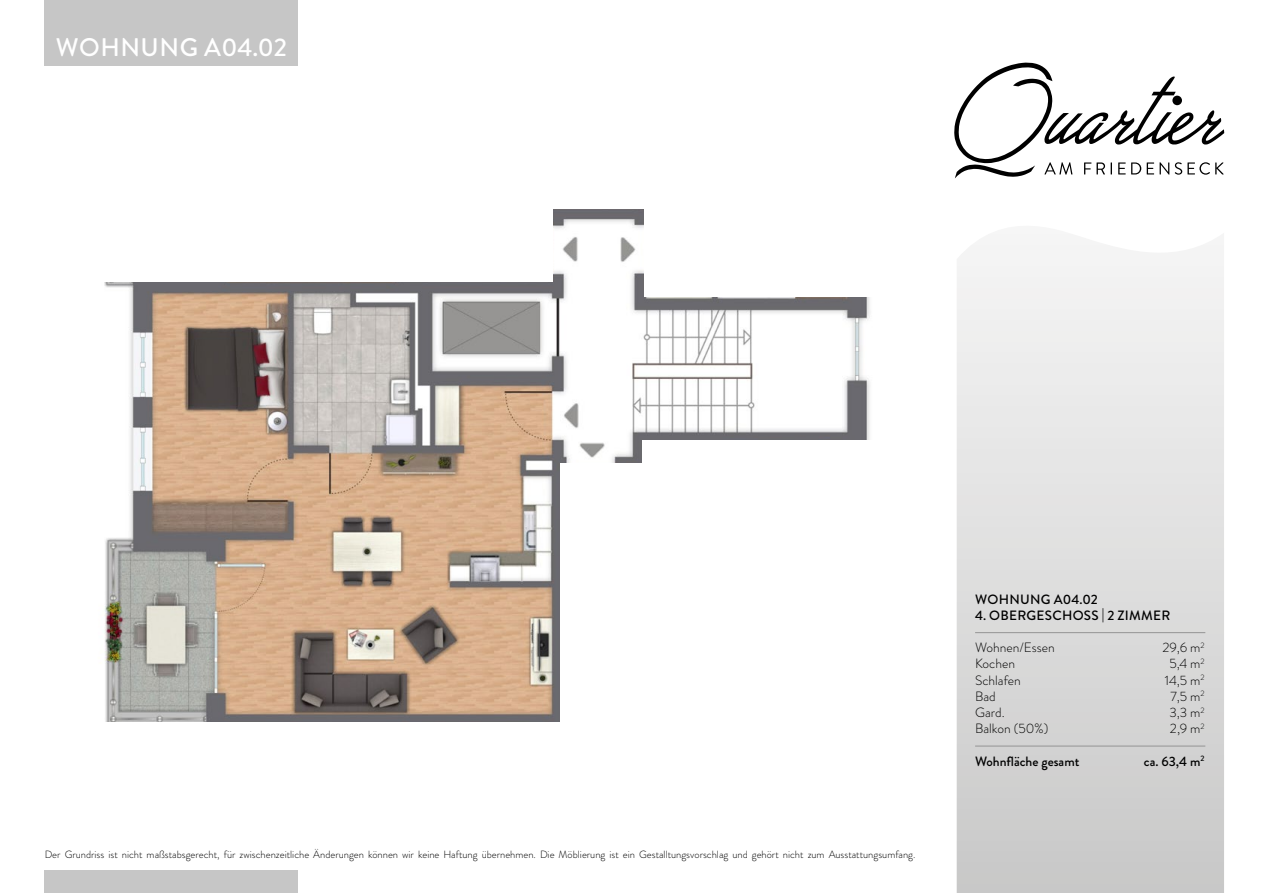
<style>
.page{position:relative;width:1263px;height:893px;background:#fff}
.page>*{position:absolute;margin:0;border:0;box-sizing:border-box;transform-origin:0 0}
.t1{font:500 25.5px "Brandon Grotesque";letter-spacing:.02em;color:#fff}
.t2{font:300 13.5px "Brandon Grotesque";color:#000}
.t3{font:500 13.5px "Brandon Grotesque";letter-spacing:.02em;color:#000}
.t4{font:500 13.5px "Brandon Grotesque";color:#000}
.t5{font:300 10.5px "Brandon Grotesque";color:#000}
</style>
<div class="page">
<svg style="left:954px;top:62px;width:270px;height:116px"></svg>
<svg style="left:957px;top:245px;width:267px;height:648px;background:#dedede"></svg>
<div style="left:45px;top:0;width:253px;height:65px;background:#c6c6c6"></div>
<div style="left:45px;top:870px;width:253px;height:23px;background:#c6c6c6"></div>
<hr style="left:975px;top:632px;width:230px;height:1px;background:#949494">
<hr style="left:975px;top:746px;width:230px;height:1px;background:#949494">
<img style="left:104px;top:209px;width:766px;height:512px">
<div style="left:71px;top:122px;width:482px;height:160px;background:#fff"></div>
<div style="left:644px;top:122px;width:290px;height:175px;background:#fff"></div>
<div style="left:643px;top:440px;width:290px;height:176px;background:#fff"></div>
<div style="left:560px;top:463px;width:377px;height:288px;background:#fff"></div>
<h1 class="t1" style="left:56px;top:30px;width:233px">WOHNUNG A04.02</h1>
<p class="t5" style="left:45px;top:847px;width:872px">Der Grundriss ist nicht maßstabsgerecht, für zwischenzeitliche Änderungen können wir keine Haftung übernehmen. Die Möblierung ist ein Gestalltungsvorschlag und gehört nicht zum Ausstattungsumfang.</p>
<p class="t3" style="left:975px;top:590px;width:124px">WOHNUNG A04.02</p>
<p class="t3" style="left:975px;top:606px;width:197px">4. OBERGESCHOSS | 2 ZIMMER</p>
<p class="t2" style="left:975px;top:638px;width:81px">Wohnen/Essen</p>
<p class="t2" style="left:1162px;top:638px;width:44px">29,6 m<sup>2</sup></p>
<p class="t2" style="left:975px;top:655px;width:42px">Kochen</p>
<p class="t2" style="left:1169px;top:655px;width:37px">5,4 m<sup>2</sup></p>
<p class="t2" style="left:975px;top:671px;width:47px">Schlafen</p>
<p class="t2" style="left:1165px;top:671px;width:41px">14,5 m<sup>2</sup></p>
<p class="t2" style="left:975px;top:687px;width:22px">Bad</p>
<p class="t2" style="left:1170px;top:687px;width:36px">7,5 m<sup>2</sup></p>
<p class="t2" style="left:975px;top:703px;width:31px">Gard.</p>
<p class="t2" style="left:1169px;top:703px;width:37px">3,3 m<sup>2</sup></p>
<p class="t2" style="left:975px;top:719px;width:75px">Balkon (50%)</p>
<p class="t2" style="left:1170px;top:719px;width:36px">2,9 m<sup>2</sup></p>
<p class="t4" style="left:975px;top:752px;width:106px">Wohnfläche gesamt</p>
<p class="t3" style="left:1144px;top:752px;width:62px">ca. 63,4 m<sup>2</sup></p>
</div>
